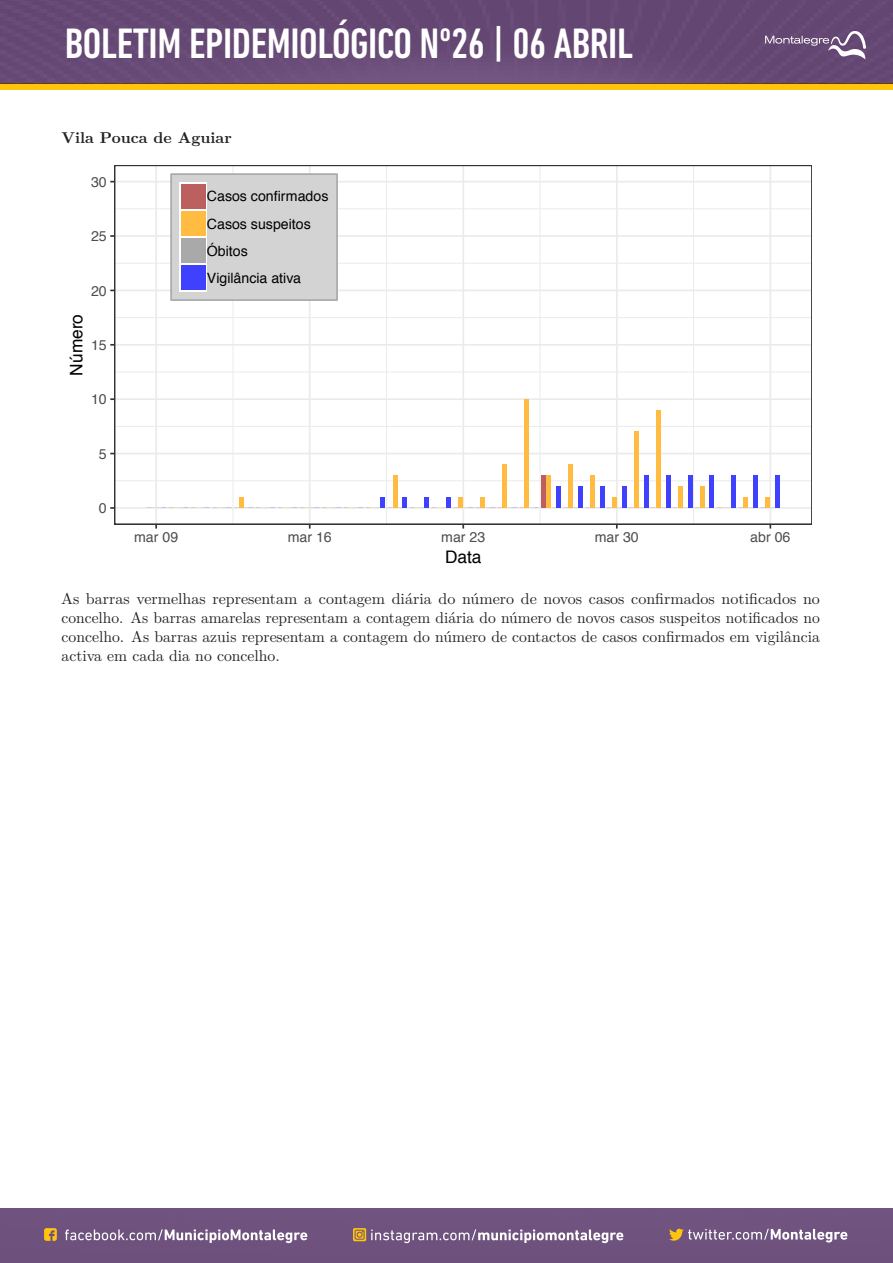
<style>
.page{position:relative;width:893px;height:1263px;background:#fff}
.page>*{position:absolute;margin:0;border:0;box-sizing:border-box;transform-origin:0 0}
.t1{font:500 condensed 43.35px "DIN Next LT Pro";letter-spacing:-.01em;color:#fff}
.t2{font:17.25px "Helvetica";color:#000}
.t3{font:15.75px/18.8px "LM Roman 10";color:#231f20;text-align:justify}
.t4{font:700 15.75px "LM Roman 10";color:#231f20}
.t5{font:14.1px/27.2px "Helvetica";color:#000}
.t6{font:14.1px "Helvetica";color:#4d4d4d}
</style>
<div class="page">
<hr style="left:115px;top:480px;width:697px;height:1px;background:#ebebeb">
<hr style="left:115px;top:426px;width:697px;height:1px;background:#ebebeb">
<hr style="left:115px;top:372px;width:697px;height:1px;background:#ebebeb">
<hr style="left:115px;top:317px;width:697px;height:1px;background:#ebebeb">
<hr style="left:115px;top:263px;width:697px;height:1px;background:#ebebeb">
<hr style="left:115px;top:208px;width:697px;height:1px;background:#ebebeb">
<hr style="left:233px;top:165px;width:1px;height:359px;background:#ebebeb">
<hr style="left:386px;top:165px;width:1px;height:359px;background:#ebebeb">
<hr style="left:540px;top:165px;width:1px;height:359px;background:#ebebeb">
<hr style="left:693px;top:165px;width:1px;height:359px;background:#ebebeb">
<hr style="left:115px;top:507px;width:697px;height:2px;background:#ebebeb">
<hr style="left:115px;top:453px;width:697px;height:1px;background:#ebebeb">
<hr style="left:115px;top:398px;width:697px;height:2px;background:#ebebeb">
<hr style="left:115px;top:344px;width:697px;height:2px;background:#ebebeb">
<hr style="left:115px;top:290px;width:697px;height:1px;background:#ebebeb">
<hr style="left:115px;top:235px;width:697px;height:2px;background:#ebebeb">
<hr style="left:115px;top:181px;width:697px;height:1px;background:#ebebeb">
<hr style="left:155px;top:165px;width:2px;height:359px;background:#ebebeb">
<hr style="left:309px;top:165px;width:2px;height:359px;background:#ebebeb">
<hr style="left:462px;top:165px;width:2px;height:359px;background:#ebebeb">
<hr style="left:616px;top:165px;width:2px;height:359px;background:#ebebeb">
<hr style="left:769px;top:165px;width:2px;height:359px;background:#ebebeb">
<div style="left:239px;top:497px;width:5px;height:11px;background:#ffbc40"></div>
<div style="left:380px;top:497px;width:5px;height:11px;background:#4040ff"></div>
<div style="left:402px;top:497px;width:5px;height:11px;background:#4040ff"></div>
<div style="left:392px;top:475px;width:5px;height:33px;background:#ffbc40"></div>
<div style="left:424px;top:497px;width:5px;height:11px;background:#4040ff"></div>
<div style="left:446px;top:497px;width:5px;height:11px;background:#4040ff"></div>
<div style="left:458px;top:497px;width:5px;height:11px;background:#ffbc40"></div>
<div style="left:480px;top:497px;width:5px;height:11px;background:#ffbc40"></div>
<div style="left:502px;top:464px;width:5px;height:44px;background:#ffbc40"></div>
<div style="left:524px;top:399px;width:5px;height:109px;background:#ffbc40"></div>
<div style="left:556px;top:486px;width:5px;height:22px;background:#4040ff"></div>
<div style="left:546px;top:475px;width:5px;height:33px;background:#ffbc40"></div>
<div style="left:541px;top:475px;width:5px;height:33px;background:#bc5f5f"></div>
<div style="left:578px;top:486px;width:5px;height:22px;background:#4040ff"></div>
<div style="left:568px;top:464px;width:5px;height:44px;background:#ffbc40"></div>
<div style="left:600px;top:486px;width:5px;height:22px;background:#4040ff"></div>
<div style="left:590px;top:475px;width:5px;height:33px;background:#ffbc40"></div>
<div style="left:622px;top:486px;width:5px;height:22px;background:#4040ff"></div>
<div style="left:612px;top:497px;width:5px;height:11px;background:#ffbc40"></div>
<div style="left:644px;top:475px;width:5px;height:33px;background:#4040ff"></div>
<div style="left:634px;top:432px;width:5px;height:76px;background:#ffbc40"></div>
<div style="left:666px;top:475px;width:5px;height:33px;background:#4040ff"></div>
<div style="left:656px;top:410px;width:5px;height:98px;background:#ffbc40"></div>
<hr style="left:688px;top:475px;width:4px;height:33px;background:#4040ff">
<div style="left:678px;top:486px;width:5px;height:22px;background:#ffbc40"></div>
<div style="left:709px;top:475px;width:5px;height:33px;background:#4040ff"></div>
<div style="left:700px;top:486px;width:5px;height:22px;background:#ffbc40"></div>
<div style="left:731px;top:475px;width:5px;height:33px;background:#4040ff"></div>
<div style="left:753px;top:475px;width:5px;height:33px;background:#4040ff"></div>
<div style="left:743px;top:497px;width:5px;height:11px;background:#ffbc40"></div>
<div style="left:775px;top:475px;width:5px;height:33px;background:#4040ff"></div>
<div style="left:765px;top:497px;width:5px;height:11px;background:#ffbc40"></div>
<div style="left:115px;top:165px;width:697px;height:359px;border:2px solid #333"></div>
<div style="left:171px;top:174px;width:166px;height:126px;background:#d3d3d3"></div>
<div style="left:170px;top:173px;width:168px;height:128px;border:2px solid #a9a9a9"></div>
<div style="left:180px;top:183px;width:27px;height:27px;background:#fff"></div>
<div style="left:181px;top:184px;width:25px;height:25px;background:#bc5f5f"></div>
<div style="left:180px;top:210px;width:27px;height:27px;background:#fff"></div>
<div style="left:181px;top:211px;width:25px;height:25px;background:#ffbc40"></div>
<div style="left:180px;top:237px;width:27px;height:27px;background:#fff"></div>
<div style="left:181px;top:238px;width:25px;height:25px;background:#a9a9a9"></div>
<div style="left:180px;top:264px;width:27px;height:27px;background:#fff"></div>
<div style="left:181px;top:265px;width:25px;height:25px;background:#4040ff"></div>
<div style="left:0;top:1209px;width:893px;height:54px;background:#6f537e"></div>
<svg style="left:65px;top:1229px;width:242px;height:14px"></svg>
<svg style="left:44px;top:1228px;width:13px;height:13px"></svg>
<svg style="left:353px;top:1228px;width:270px;height:15px;background:#957f99"></svg>
<svg style="left:669px;top:1229px;width:178px;height:13px;background:#9a849a"></svg>
<div style="left:0;top:83px;width:893px;height:7px;background:#fec40e"></div>
<img style="left:0;top:0;width:893px;height:83px">
<svg style="left:765px;top:31px;width:101px;height:29px;background:#7d668a"></svg>
<h1 class="t1" style="left:65px;top:19px;width:540px">BOLETIM EPIDEMIOLÓGICO Nº26 | 06 ABRIL</h1>
<p class="t4" style="left:62px;top:125px;width:172px">Vila Pouca de Aguiar</p>
<p class="t6" style="left:91px;top:171px;width:17px">30</p>
<p class="t6" style="left:91px;top:225px;width:17px">25</p>
<p class="t2" style="left:63px;top:376px;width:63px;rotate:-90deg">Número</p>
<p class="t6" style="left:91px;top:280px;width:17px">20</p>
<p class="t6" style="left:91px;top:334px;width:17px">15</p>
<p class="t6" style="left:91px;top:388px;width:17px">10</p>
<p class="t6" style="left:99px;top:443px;width:9px">5</p>
<p class="t6" style="left:99px;top:497px;width:9px">0</p>
<p class="t5" style="left:207px;top:183px;width:123px">Casos confirmados<br>Casos suspeitos<br>Óbitos<br>Vigilância ativa</p>
<p class="t6" style="left:134px;top:526px;width:46px">mar 09</p>
<p class="t6" style="left:288px;top:526px;width:46px">mar 16</p>
<p class="t6" style="left:441px;top:526px;width:46px">mar 23</p>
<p class="t6" style="left:595px;top:526px;width:46px">mar 30</p>
<p class="t6" style="left:750px;top:526px;width:42px">abr 06</p>
<p class="t2" style="left:445px;top:544px;width:38px">Data</p>
<p class="t3" style="left:61px;top:588px;width:760px">As barras vermelhas representam a contagem diária do número de novos casos confirmados notificados no concelho. As barras amarelas representam a contagem diária do número de novos casos suspeitos notificados no concelho. As barras azuis representam a contagem do número de contactos de casos confirmados em vigilância activa em cada dia no concelho.</p>
</div>
